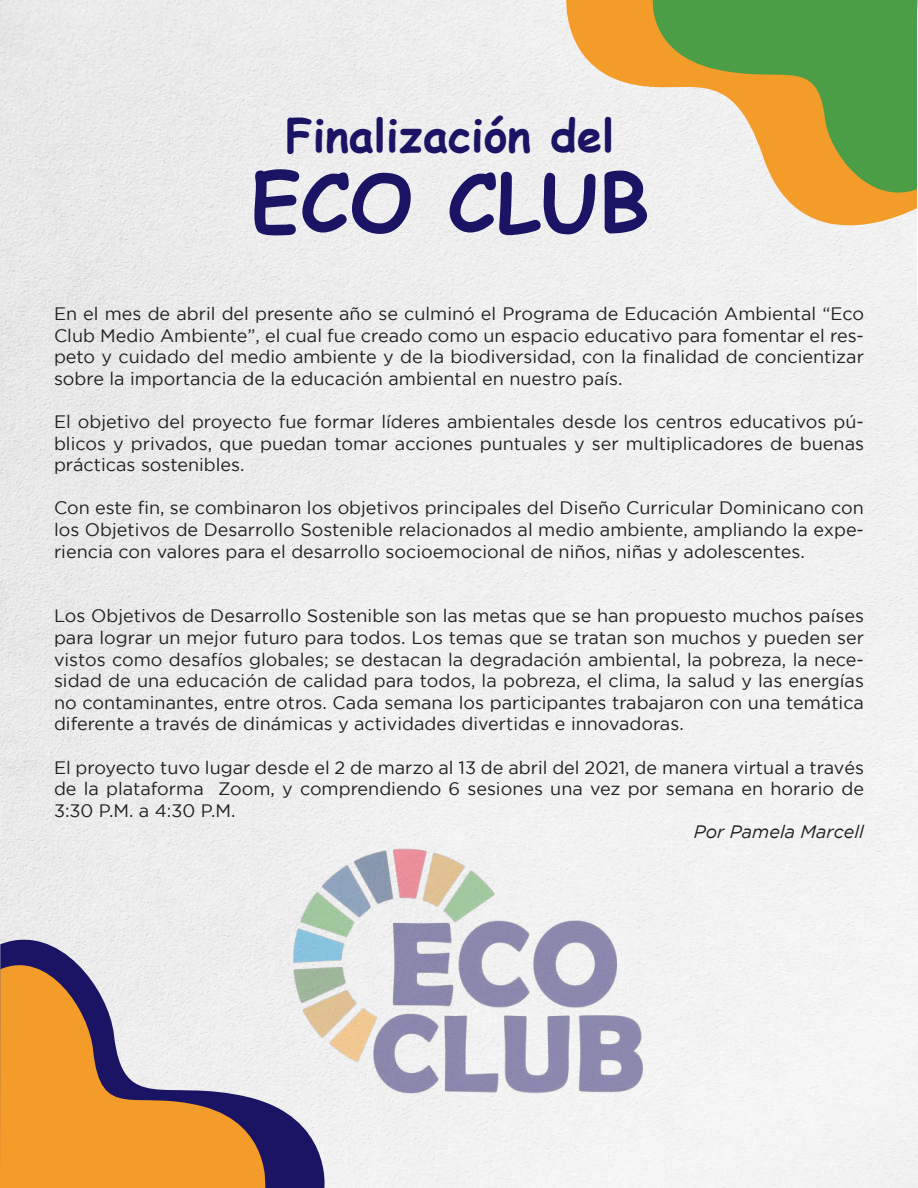
<style>
.page{position:relative;width:918px;height:1188px;background:#fff}
.page>*{position:absolute;margin:0;border:0;box-sizing:border-box;transform-origin:0 0}
.t1{font:700 79.5px "Comic Sans MS";color:#1b1464}
.t2{font:700 45px "Comic Sans MS";color:#1b1464}
.t3{font:18px/21.6px "Gotham";color:#231f20;text-align:justify}
.t4{font:italic 18px "Gotham";color:#231f20}
</style>
<div class="page">
<img style="left:0;top:0;width:918px;height:1188px">
<svg style="left:0;top:921px;width:332px;height:267px;fill:#eaeaea"></svg>
<img style="left:270px;top:821px;width:396px;height:320px">
<svg style="left:561px;top:0;width:356px;height:248px;fill:#f1efef"></svg>
<svg style="left:0;top:949px;width:271px;height:239px;fill:#f39c2e"></svg>
<svg style="left:647px;top:0;width:270px;height:207px"></svg>
<img style="left:917px;top:0;width:1px;height:305px">
<h2 class="t2" style="left:285px;top:102px;width:330px">Finalización del</h2>
<h1 class="t1" style="left:251px;top:144px;width:400px">ECO CLUB</h1>
<p class="t3" style="left:54px;top:302px;width:812px">En el mes de abril del presente año se culminó el Programa de Educación Ambiental “Eco Club Medio Ambiente”, el cual fue creado como un espacio educativo para fomentar el res&shy;peto y cuidado del medio ambiente y de la biodiversidad, con la finalidad de concientizar sobre la importancia de la educación ambiental en nuestro país.</p>
<p class="t3" style="left:54px;top:410px;width:812px">El objetivo del proyecto fue formar líderes ambientales desde los centros educativos pú&shy;blicos y privados, que puedan tomar acciones puntuales y ser multiplicadores de buenas prácticas sostenibles.</p>
<p class="t3" style="left:54px;top:497px;width:811px">Con este fin, se combinaron los objetivos principales del Diseño Curricular Dominicano con los Objetivos de Desarrollo Sostenible relacionados al medio ambiente, ampliando la expe&shy;riencia con valores para el desarrollo socioemocional de niños, niñas y adolescentes.</p>
<p class="t3" style="left:54px;top:605px;width:812px">Los Objetivos de Desarrollo Sostenible son las metas que se han propuesto muchos países para lograr un mejor futuro para todos. Los temas que se tratan son muchos y pueden ser vistos como desafíos globales; se destacan la degradación ambiental, la pobreza, la nece&shy;sidad de una educación de calidad para todos, la pobreza, el clima, la salud y las energías no contaminantes, entre otros. Cada semana los participantes trabajaron con una temática diferente a través de dinámicas y actividades divertidas e innovadoras.</p>
<p class="t3" style="left:54px;top:756px;width:812px">El proyecto tuvo lugar desde el 2 de marzo al 13 de abril del 2021, de manera virtual a través de la plataforma Zoom, y comprendiendo 6 sesiones una vez por semana en horario de 3:30 P.M. a 4:30 P.M.</p>
<p class="t4" style="left:694px;top:822px;width:172px">Por Pamela Marcell</p>
</div>
